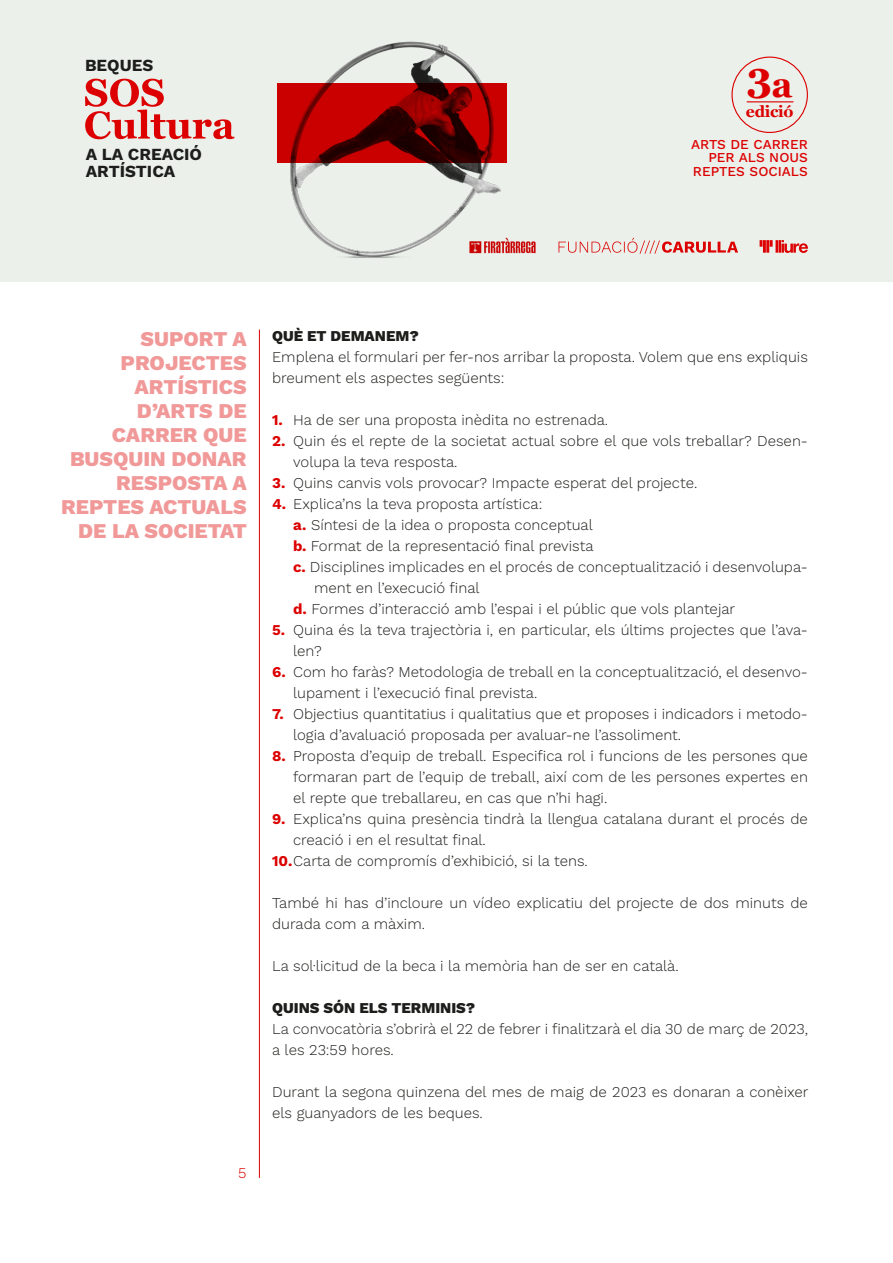
<style>
.page{position:relative;width:893px;height:1263px;background:#fff}
.page>*{position:absolute;margin:0;border:0;box-sizing:border-box;transform-origin:0 0}
.t1{font:700 40.8px "Georgia";color:#dc0000}
.t2{font:800 21px/24px "Work Sans";color:#f19999;text-align:right}
.t3{font:700 16.95px "Work Sans";color:#1d1d1b}
.t4{font:700 15.75px "Georgia";letter-spacing:-.02em;color:#dc0000}
.t5{font:300 15px/21px "Work Sans";color:#1d1d1b}
.t6{font:800 15px "Work Sans";color:#1d1d1b}
.t7{font:300 15px "Work Sans";color:#dc0000}
.t8{font:500 13.65px/13.6px "Work Sans";color:#dc0000;text-align:right}
.s1{font-weight:700;color:#dc0000}
</style>
<div class="page">
<hr style="left:259px;top:330px;width:1px;height:848px;background:#dc0000">
<div style="left:0;top:0;width:893px;height:281px;background:#ebf0eb"></div>
<svg style="left:85px;top:79px;width:149px;height:60px"></svg>
<hr style="left:747px;top:101px;width:46px;height:1px;background:#dc0000">
<div style="left:731px;top:57px;width:77px;height:76px;border:1px solid #dc0000;border-radius:50%"></div>
<svg style="left:760px;top:240px;width:48px;height:13px"></svg>
<svg style="left:558px;top:238px;width:180px;height:16px"></svg>
<img style="left:517px;top:241px;width:19px;height:13px">
<img style="left:277px;top:41px;width:240px;height:217px">
<svg style="left:277px;top:83px;width:229px;height:79px;background:#910000"></svg>
<p class="t3" style="left:85px;top:53px;width:70px">BEQUES</p>
<p class="t3" style="left:86px;top:142px;width:118px">A LA CREACIÓ</p>
<p class="t3" style="left:86px;top:159px;width:91px">ARTÍSTICA</p>
<p class="t1" style="left:747px;top:46px;width:47px">3<sub>a</sub></p>
<p class="t4" style="left:746px;top:100px;width:49px">edició</p>
<p class="t8" style="left:691px;top:137px;width:118px">ARTS DE CARRER<br>PER ALS NOUS<br>REPTES SOCIALS</p>
<p class="t2" style="left:61px;top:326px;width:187px">SUPORT A<br>PROJECTES<br>ARTÍSTICS<br>D’ARTS DE<br>CARRER QUE<br>BUSQUIN DONAR<br>RESPOSTA A<br>REPTES ACTUALS<br>DE LA SOCIETAT</p>
<p class="t7" style="left:238px;top:1162px;width:10px">5</p>
<p class="t6" style="left:272px;top:324px;width:148px">QUÈ ET DEMANEM?</p>
<p class="t5" style="left:272px;top:346px;width:537px">Emplena el formulari per fer-nos arribar la proposta. Volem que ens expliquis breument els aspectes següents:</p>
<p class="t5" style="left:272px;top:409px;width:338px"><span class="s1">1.</span> Ha de ser una proposta inèdita no estrenada.</p>
<p class="t5" style="left:293px;top:430px;width:516px;text-indent:-21px"><span class="s1">2.</span> Quin és el repte de la societat actual sobre el que vols treballar? Desen&shy;volupa la teva resposta.</p>
<p class="t5" style="left:272px;top:472px;width:427px"><span class="s1">3.</span> Quins canvis vols provocar? Impacte esperat del projecte.</p>
<p class="t5" style="left:272px;top:493px;width:272px"><span class="s1">4.</span> Explica’ns la teva proposta artística:</p>
<p class="t5" style="left:293px;top:514px;width:301px"><span class="s1">a.</span> Síntesi de la idea o proposta conceptual</p>
<p class="t5" style="left:293px;top:535px;width:302px"><span class="s1">b.</span> Format de la representació final prevista</p>
<p class="t5" style="left:314px;top:556px;width:495px;text-indent:-21px"><span class="s1">c.</span> Disciplines implicades en el procés de conceptualització i desenvolupa&shy;ment en l’execució final</p>
<p class="t5" style="left:293px;top:598px;width:444px"><span class="s1">d.</span> Formes d’interacció amb l’espai i el públic que vols plantejar</p>
<p class="t5" style="left:293px;top:619px;width:516px;text-indent:-21px"><span class="s1">5.</span> Quina és la teva trajectòria i, en particular, els últims projectes que l’ava&shy;len?</p>
<p class="t5" style="left:293px;top:661px;width:516px;text-indent:-21px"><span class="s1">6.</span> Com ho faràs? Metodologia de treball en la conceptualització, el desenvo&shy;lupament i l’execució final prevista.</p>
<p class="t5" style="left:293px;top:703px;width:516px;text-indent:-21px"><span class="s1">7.</span> Objectius quantitatius i qualitatius que et proposes i indicadors i metodo&shy;logia d’avaluació proposada per avaluar-ne l’assoliment.</p>
<p class="t5" style="left:293px;top:745px;width:516px;text-align:justify;text-indent:-21px"><span class="s1">8.</span> Proposta d’equip de treball. Especifica rol i funcions de les persones que formaran part de l’equip de treball, així com de les persones expertes en el repte que treballareu, en cas que n’hi hagi.</p>
<p class="t5" style="left:293px;top:808px;width:516px;text-indent:-21px"><span class="s1">9.</span> Explica’ns quina presència tindrà la llengua catalana durant el procés de creació i en el resultat final.</p>
<p class="t5" style="left:272px;top:850px;width:317px"><span class="s1">10.</span>Carta de compromís d’exhibició, si la tens.</p>
<p class="t5" style="left:272px;top:892px;width:537px">També hi has d’incloure un vídeo explicatiu del projecte de dos minuts de durada com a màxim.</p>
<p class="t5" style="left:272px;top:955px;width:408px">La sol·licitud de la beca i la memòria han de ser en català.</p>
<p class="t6" style="left:272px;top:996px;width:205px">QUINS SÓN ELS TERMINIS?</p>
<p class="t5" style="left:272px;top:1018px;width:537px">La convocatòria s’obrirà el 22 de febrer i finalitzarà el dia 30 de març de 2023, a les 23:59 hores.</p>
<p class="t5" style="left:272px;top:1081px;width:538px">Durant la segona quinzena del mes de maig de 2023 es donaran a conèixer els guanyadors de les beques.</p>
</div>
